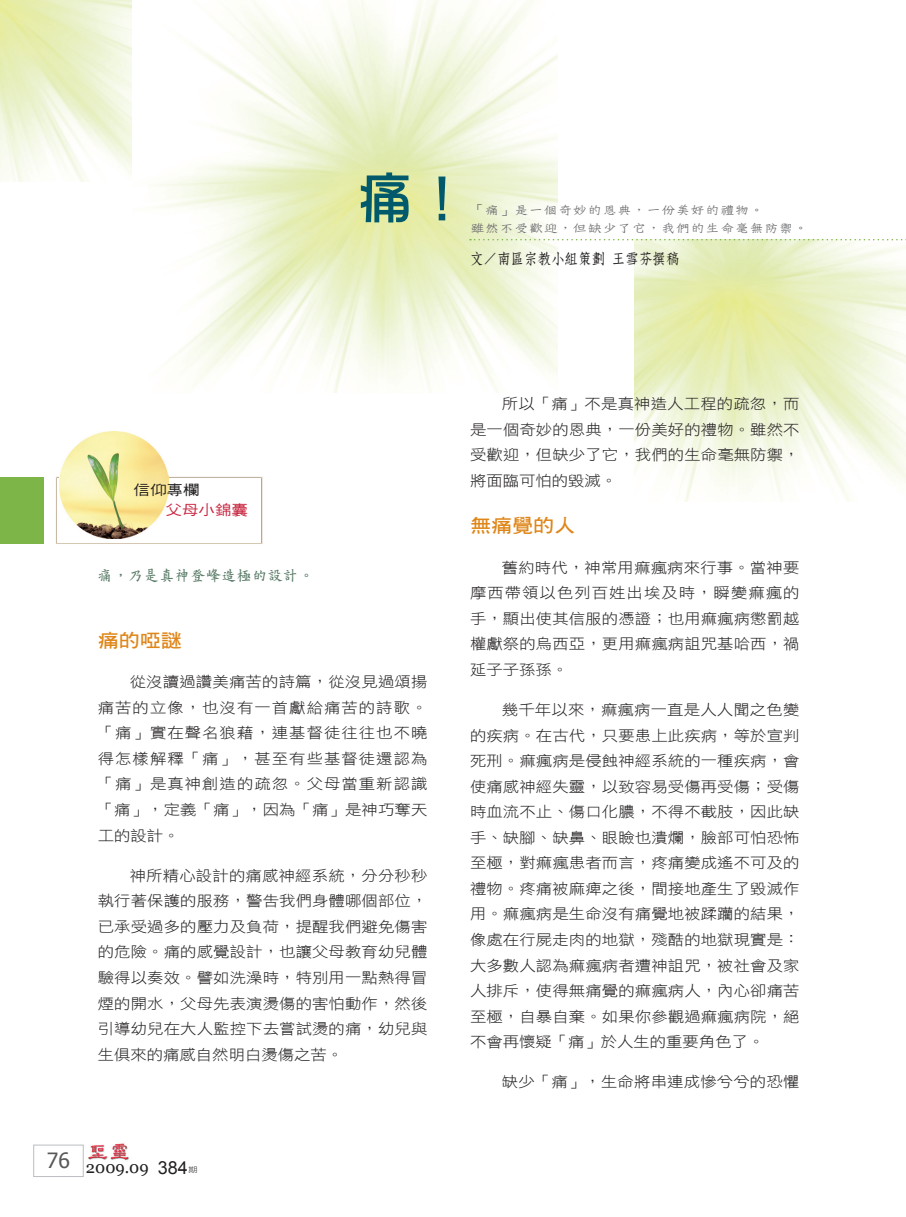
<style>
.page{position:relative;width:906px;height:1217px;background:#fff}
.page>*{position:absolute;margin:0;border:0;box-sizing:border-box;transform-origin:0 0}
.t1{font:57px "DF Hua Zong W5 WIN BF";color:#005a6b}
.t2{font:18.9px "DF Hei W7 WIN BF";color:#df8619;scale:1.11 1}
.t3{font:16.5px "Georgia";color:#231f20}
.t4{font:15.45px "DFO Yang Xun W5 WIN BF";color:#577965}
.t5{font:15px "DF Fang Song W6 WIN BF";color:#231f20;scale:.9 1}
.t6{font:14.7px/25.5px "DF Hei W3 WIN BF";letter-spacing:.01em;color:#231f20;text-align:justify;scale:1.11 1}
.t7{font:14.1px "DF Hei W5 WIN BF";color:#c8233f;scale:1.18 1}
.t8{font:14.1px "DF Hei W5 WIN BF";color:#231f20;scale:1.18 1}
.t9{font:13.2px/17.7px "DF Tie Xian W3 WIN BF";color:#6c6d70;scale:1.11 1}
.t10{font:7.5px "DF Hei W5 WIN BF";color:#57585a;scale:1.25 1}
.s1{font-family:"Arial";font-size:18px}
</style>
<div class="page">
<div style="left:33px;top:1144px;width:50px;height:32px;border:1px solid #bcbdc0"></div>
<img style="left:88px;top:1143px;width:41px;height:18px">
<img style="left:635px;top:240px;width:271px;height:261px">
<img style="left:131px;top:0;width:426px;height:393px">
<div style="left:56px;top:477px;width:206px;height:66px;border:1px solid #d9c9b4"></div>
<img style="left:60px;top:431px;width:109px;height:108px">
<div style="left:0;top:477px;width:43px;height:66px;background:#7db549"></div>
<svg style="left:470px;top:239px;width:436px;height:1px"></svg>
<img style="left:0;top:0;width:131px;height:181px">
<h1 class="t1" style="left:356px;top:169px;width:115px">痛！</h1>
<p class="t9" style="left:470px;top:201px;width:306px">「痛」是一個奇妙的恩典，一份美好的禮物。<br>雖然不受歡迎，但缺少了它，我們的生命毫無防禦。</p>
<p class="t5" style="left:470px;top:251px;width:234px">文／南區宗教小組策劃 王雪芬撰稿</p>
<p class="t8" style="left:133px;top:482px;width:57px">信仰專欄</p>
<p class="t7" style="left:165px;top:502px;width:71px">父母小錦囊</p>
<p class="t4" style="left:98px;top:567px;width:218px">痛，乃是真神登峰造極的設計。</p>
<p class="t2" style="left:98px;top:630px;width:77px">痛的啞謎</p>
<p class="t6" style="left:98px;top:669px;width:298px;text-indent:32px">從沒讀過讚美痛苦的詩篇，從沒見過頌揚痛苦的立像，也沒有一首獻給痛苦的詩歌。「痛」實在聲名狼藉，連基督徒往往也不曉得怎樣解釋「痛」，甚至有些基督徒還認為「痛」是真神創造的疏忽。父母當重新認識「痛」，定義「痛」，因為「痛」是神巧奪天工的設計。</p>
<p class="t6" style="left:98px;top:862px;width:298px;text-indent:32px">神所精心設計的痛感神經系統，分分秒秒執行著保護的服務，警告我們身體哪個部位，已承受過多的壓力及負荷，提醒我們避免傷害的危險。痛的感覺設計，也讓父母教育幼兒體驗得以奏效。譬如洗澡時，特別用一點熱得冒煙的開水，父母先表演燙傷的害怕動作，然後引導幼兒在大人監控下去嘗試燙的痛，幼兒與生俱來的痛感自然明白燙傷之苦。</p>
<p class="t3" style="left:47px;top:1157px;width:142px"><sup>76</sup> 2009.09 <span class="s1">384</span></p>
<p class="t10" style="left:188px;top:1165px;width:9px">期</p>
<p class="t6" style="left:470px;top:391px;width:298px;text-indent:32px">所以「痛」不是真神造人工程的疏忽，而是一個奇妙的恩典，一份美好的禮物。雖然不受歡迎，但缺少了它，我們的生命毫無防禦，將面臨可怕的毀滅。</p>
<p class="t2" style="left:470px;top:515px;width:96px">無痛覺的人</p>
<p class="t6" style="left:470px;top:554px;width:298px;text-indent:32px">舊約時代，神常用痲瘋病來行事。當神要摩西帶領以色列百姓出埃及時，瞬變痲瘋的手，顯出使其信服的憑證；也用痲瘋病懲罰越權獻祭的烏西亞，更用痲瘋病詛咒基哈西，禍延子子孫孫。</p>
<p class="t6" style="left:470px;top:697px;width:298px;text-indent:32px">幾千年以來，痲瘋病一直是人人聞之色變的疾病。在古代，只要患上此疾病，等於宣判死刑。痲瘋病是侵蝕神經系統的一種疾病，會使痛感神經失靈，以致容易受傷再受傷；受傷時血流不止、傷口化膿，不得不截肢，因此缺手、缺腳、缺鼻、眼瞼也潰爛，臉部可怕恐怖至極，對痲瘋患者而言，疼痛變成遙不可及的禮物。疼痛被麻痺之後，間接地產生了毀滅作用。痲瘋病是生命沒有痛覺地被蹂躪的結果，像處在行屍走肉的地獄，殘酷的地獄現實是：大多數人認為痲瘋病者遭神詛咒，被社會及家人排斥，使得無痛覺的痲瘋病人，內心卻痛苦至極，自暴自棄。如果你參觀過痲瘋病院，絕不會再懷疑「痛」於人生的重要角色了。</p>
<p class="t6" style="left:502px;top:1068px;width:269px">缺少「痛」，生命將串連成慘兮兮的恐懼</p>
</div>
